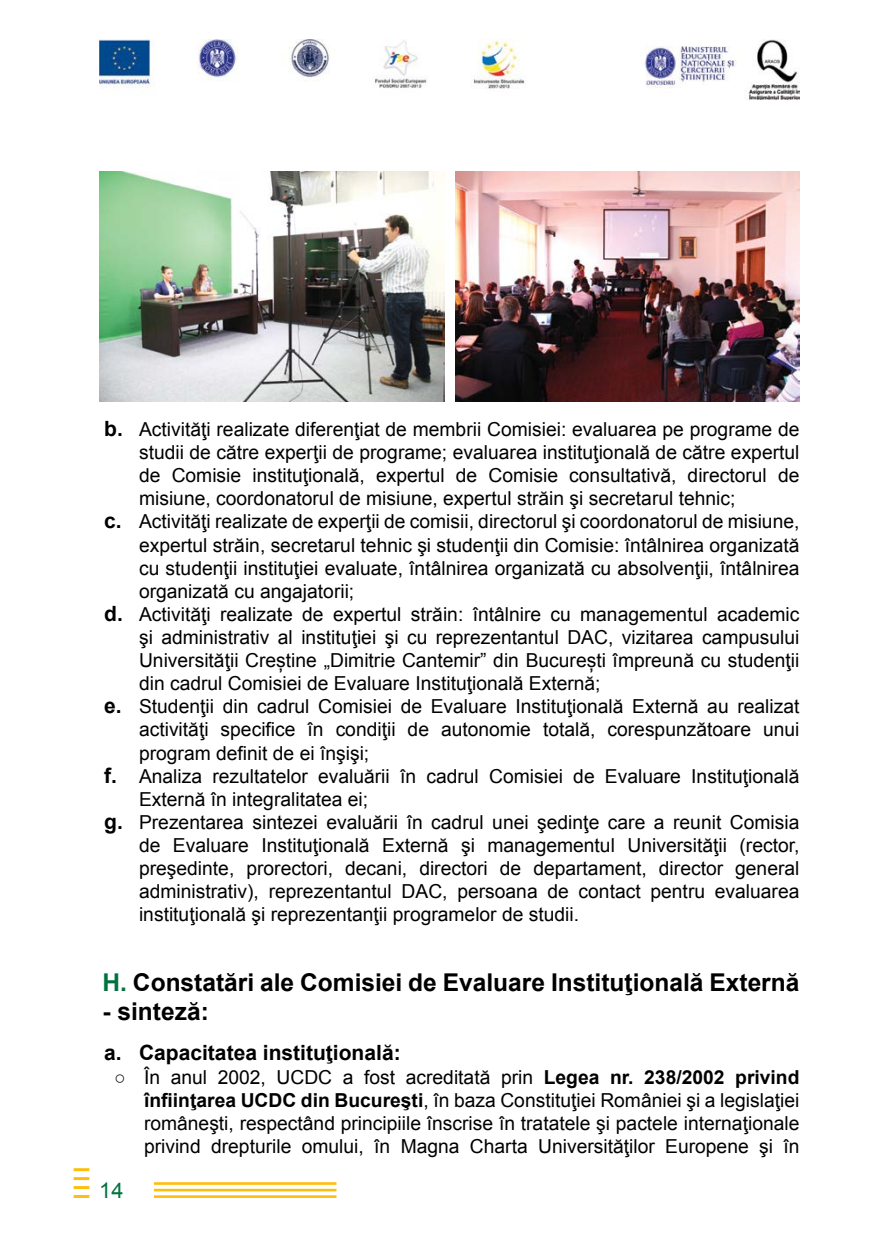
<style>
.page{position:relative;width:874px;height:1241px;background:#fff}
.page>*{position:absolute;margin:0;border:0;box-sizing:border-box;transform-origin:0 0}
.t1{font:700 24.5px "Arial";color:#000}
.t2{font:21.7px "Arial";color:#00723f}
.t3{font:700 21px "Arial";color:#000}
.t4{font:19.25px/23.1px "Arial";color:#000;text-align:justify}
.s1{font-weight:700;font-size:21px}
.s2{color:#00723f}
.s3{font-weight:700}
</style>
<div class="page">
<hr style="left:74px;top:1194px;width:15px;height:3px;background:#febe10">
<hr style="left:74px;top:1185px;width:15px;height:3px;background:#febe10">
<hr style="left:74px;top:1176px;width:15px;height:3px;background:#febe10">
<hr style="left:74px;top:1167px;width:15px;height:3px;background:#febe10">
<hr style="left:154px;top:1181px;width:182px;height:3px;background:#febe10">
<hr style="left:154px;top:1188px;width:182px;height:3px;background:#febe10">
<hr style="left:154px;top:1195px;width:182px;height:2px;background:#febe10">
<img style="left:99px;top:40px;width:700px;height:59px">
<img style="left:99px;top:171px;width:345px;height:230px">
<img style="left:455px;top:171px;width:344px;height:230px">
<p class="t4" style="left:104px;top:418px;width:696px"><span class="s1">b.</span> Activităţi realizate diferenţiat de membrii Comisiei: evaluarea pe programe de</p>
<p class="t4" style="left:139px;top:441px;width:661px">studii de către experţii de programe; evaluarea instituţională de către expertul</p>
<p class="t4" style="left:139px;top:464px;width:661px">de Comisie instituţională, expertul de Comisie consultativă, directorul de</p>
<p class="t4" style="left:139px;top:487px;width:597px">misiune, coordonatorul de misiune, expertul străin şi secretarul tehnic;</p>
<p class="t4" style="left:104px;top:510px;width:696px"><span class="s1">c.</span> Activităţi realizate de experţii de comisii, directorul şi coordonatorul de misiune,</p>
<p class="t4" style="left:139px;top:533px;width:661px">expertul străin, secretarul tehnic şi studenţii din Comisie: întâlnirea organizată</p>
<p class="t4" style="left:139px;top:556px;width:661px">cu studenţii instituţiei evaluate, întâlnirea organizată cu absolvenţii, întâlnirea</p>
<p class="t4" style="left:139px;top:579px;width:217px">organizată cu angajatorii;</p>
<p class="t4" style="left:104px;top:602px;width:696px"><span class="s1">d.</span> Activităţi realizate de expertul străin: întâlnire cu managementul academic</p>
<p class="t4" style="left:139px;top:625px;width:661px">şi administrativ al instituţiei şi cu reprezentantul DAC, vizitarea campusului</p>
<p class="t4" style="left:139px;top:649px;width:661px">Universităţii Creștine „Dimitrie Cantemir” din București împreună cu studenţii</p>
<p class="t4" style="left:139px;top:672px;width:463px">din cadrul Comisiei de Evaluare Instituţională Externă;</p>
<p class="t4" style="left:104px;top:695px;width:696px"><span class="s1">e.</span> Studenţii din cadrul Comisiei de Evaluare Instituţională Externă au realizat</p>
<p class="t4" style="left:139px;top:718px;width:661px">activităţi specifice în condiţii de autonomie totală, corespunzătoare unui</p>
<p class="t4" style="left:139px;top:741px;width:232px">program definit de ei înşişi;</p>
<p class="t4" style="left:104px;top:764px;width:696px"><span class="s1">f.</span> Analiza rezultatelor evaluării în cadrul Comisiei de Evaluare Instituţională</p>
<p class="t4" style="left:139px;top:787px;width:230px">Externă în integralitatea ei;</p>
<p class="t4" style="left:104px;top:810px;width:696px"><span class="s1">g.</span> Prezentarea sintezei evaluării în cadrul unei şedinţe care a reunit Comisia</p>
<p class="t4" style="left:139px;top:833px;width:661px">de Evaluare Instituţională Externă şi managementul Universităţii (rector,</p>
<p class="t4" style="left:139px;top:856px;width:661px">preşedinte, prorectori, decani, directori de departament, director general</p>
<p class="t4" style="left:139px;top:880px;width:661px">administrativ), reprezentantul DAC, persoana de contact pentru evaluarea</p>
<p class="t4" style="left:139px;top:903px;width:441px">instituţională şi reprezentanţii programelor de studii.</p>
<p class="t1" style="left:102px;top:965px;width:698px"><span class="s2">H.</span> Constatări ale Comisiei de Evaluare Instituţională Externă</p>
<p class="t1" style="left:102px;top:995px;width:108px">- sinteză:</p>
<p class="t3" style="left:104px;top:1038px;width:298px">a. Capacitatea instituţională:</p>
<p class="t4" style="left:144px;top:1065px;width:656px;text-indent:-30px">○ În anul 2002, UCDC a fost acreditată prin <span class="s3">Legea nr. 238/2002 privind înfiinţarea UCDC din Bucureşti</span>, în baza Constituţiei României şi a legislaţiei româneşti, respectând principiile înscrise în tratatele şi pactele internaţionale privind drepturile omului, în Magna Charta Universităţilor Europene şi în</p>
<p class="t2" style="left:99px;top:1175px;width:26px">14</p>
</div>
